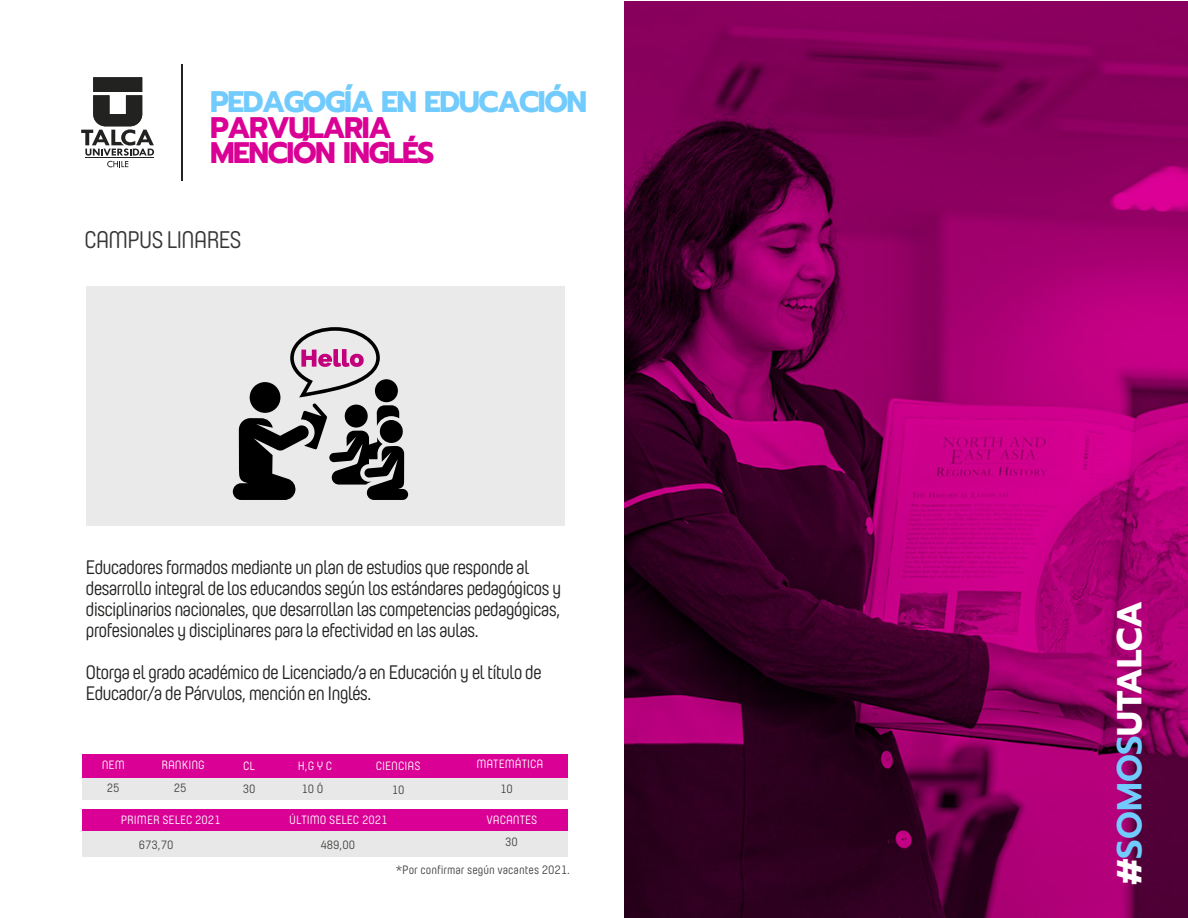
<style>
.page{position:relative;width:1188px;height:918px;background:#fff}
.page>*{position:absolute;margin:0;border:0;box-sizing:border-box;transform-origin:0 0}
.t1{font:700 34.5px "Prompt";letter-spacing:-.025em;color:#fff}
.t2{font:700 29.55px/25.5px "Prompt";letter-spacing:-.05em;color:#db0095}
.t3{font:700 29.55px "Prompt";letter-spacing:-.05em;color:#72cbfd}
.t4{font:24px "Yummo";letter-spacing:-.05em;color:#363636}
.t5{font:19.5px/21px "Yummo";letter-spacing:-.05em;color:#222221}
.t6{font:12.15px "Yummo";color:#3e3e3d}
.t7{font:12px "Yummo";color:#fff}
.t8{font:12px "Yummo";color:#3e3e3d}
.s1{font-weight:600;color:#72cbfd}
</style>
<div class="page">
<img style="left:625px;top:1px;width:563px;height:917px">
<div style="left:86px;top:287px;width:478px;height:239px;background:#ebeaea"></div>
<hr style="left:182px;top:64px;width:1px;height:117px;background:#222221">
<svg style="left:81px;top:77px;width:73px;height:90px"></svg>
<hr style="left:85px;top:157px;width:69px;height:1px;background:#222221">
<div style="left:82px;top:754px;width:486px;height:24px;background:#db0095"></div>
<div style="left:83px;top:778px;width:485px;height:22px;background:#e8e8e8"></div>
<div style="left:82px;top:810px;width:486px;height:21px;background:#db0095"></div>
<div style="left:82px;top:831px;width:486px;height:25px;background:#e8e8e8"></div>
<div style="left:250px;top:382px;width:30px;height:31px;background:#000;border-radius:50%"></div>
<div style="left:375px;top:379px;width:23px;height:23px;background:#000;border-radius:50%"></div>
<svg style="left:233px;top:403px;width:175px;height:97px"></svg>
<svg style="left:290px;top:327px;width:90px;height:70px"></svg>
<h2 class="t3" style="left:210px;top:80px;width:379px">PEDAGOGÍA EN EDUCACIÓN</h2>
<h2 class="t2" style="left:210px;top:115px;width:226px">PARVULARIA<br>MENCIÓN INGLÉS</h2>
<p class="t4" style="left:84px;top:223px;width:159px">CAMPUS LINARES</p>
<p class="t5" style="left:86px;top:556px;width:477px">Educadores formados mediante un plan de estudios que responde al desarrollo integral de los educandos según los estándares pedagógicos y disciplinarios nacionales, que desarrollan las competencias pedagógicas, profesionales y disciplinares para la efectividad en las aulas.</p>
<p class="t5" style="left:86px;top:661px;width:458px">Otorga el grado académico de Licenciado/a en Educación y el título de<br>Educador/a de Párvulos, mención en Inglés.</p>
<p class="t7" style="left:102px;top:757px;width:25px">NEM</p>
<p class="t7" style="left:161px;top:757px;width:45px">RANKING</p>
<p class="t7" style="left:243px;top:757px;width:13px">CL</p>
<p class="t7" style="left:298px;top:757px;width:36px">H,G Y C</p>
<p class="t7" style="left:376px;top:757px;width:46px">CIENCIAS</p>
<p class="t7" style="left:476px;top:755px;width:68px">MATEMÁTICA</p>
<p class="t8" style="left:107px;top:780px;width:14px">25</p>
<p class="t8" style="left:174px;top:780px;width:14px">25</p>
<p class="t8" style="left:243px;top:780px;width:14px">30</p>
<p class="t8" style="left:302px;top:780px;width:23px">10 Ó</p>
<p class="t8" style="left:392px;top:781px;width:14px">10</p>
<p class="t8" style="left:500px;top:780px;width:14px">10</p>
<p class="t7" style="left:121px;top:812px;width:101px">PRIMER SELEC 2021</p>
<p class="t7" style="left:289px;top:812px;width:100px">ÚLTIMO SELEC 2021</p>
<p class="t7" style="left:486px;top:812px;width:53px">VACANTES</p>
<p class="t8" style="left:139px;top:837px;width:36px">673,70</p>
<p class="t8" style="left:321px;top:837px;width:36px">489,00</p>
<p class="t8" style="left:505px;top:834px;width:14px">30</p>
<p class="t6" style="left:396px;top:861px;width:176px">*Por confirmar según vacantes 2021.</p>
<h1 class="t1" style="left:1103px;top:885px;width:286px;rotate:-90deg">#<span class="s1">SOMOS</span>UTALCA</h1>
</div>
